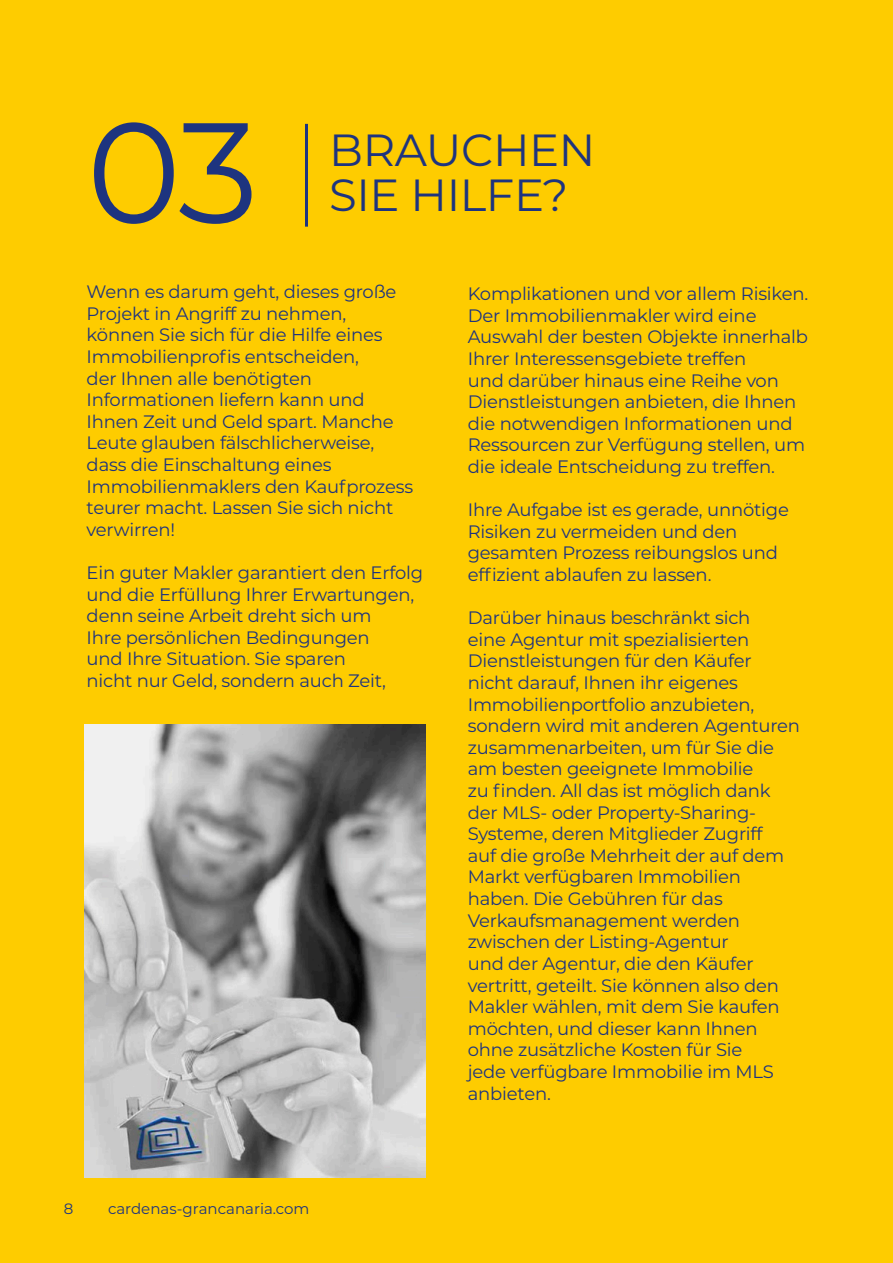
<style>
.page{position:relative;width:893px;height:1263px;background:#fecc00}
.page>*{position:absolute;margin:0;border:0;box-sizing:border-box;transform-origin:0 0}
.t1{font:142.5px "Montserrat";color:#1e347f}
.t2{font:45px "Montserrat";letter-spacing:-.01em;color:#1e347f}
.t3{font:18px/21.6px "Montserrat";letter-spacing:-.01em;color:#1e347f}
.t4{font:15px "Montserrat";color:#1e347f}
</style>
<div class="page">
<hr style="left:305px;top:124px;width:3px;height:103px;background:#1e347f">
<img style="left:85px;top:724px;width:340px;height:454px">
<p class="t1" style="left:87px;top:74px;width:173px">03</p>
<p class="t2" style="left:329px;top:119px;width:268px">BRAUCHEN</p>
<p class="t2" style="left:329px;top:164px;width:241px">SIE HILFE?</p>
<p class="t3" style="left:87px;top:280px;width:328px">Wenn es darum geht, dieses große<br>Projekt in Angriff zu nehmen, können Sie sich für die Hilfe eines<br>Immobilienprofis entscheiden,<br>der Ihnen alle benötigten<br>Informationen liefern kann und<br>Ihnen Zeit und Geld spart. Manche<br>Leute glauben fälschlicherweise, dass die Einschaltung eines<br>Immobilienmaklers den Kaufprozess teurer macht. Lassen Sie sich nicht verwirren!</p>
<p class="t3" style="left:87px;top:561px;width:338px">Ein guter Makler garantiert den Erfolg und die Erfüllung Ihrer Erwartungen, denn seine Arbeit dreht sich um<br>Ihre persönlichen Bedingungen<br>und Ihre Situation. Sie sparen<br>nicht nur Geld, sondern auch Zeit,</p>
<p class="t4" style="left:64px;top:1198px;width:11px">8</p>
<p class="t4" style="left:108px;top:1198px;width:203px">cardenas-grancanaria.com</p>
<p class="t3" style="left:468px;top:282px;width:342px">Komplikationen und vor allem Risiken.<br>Der Immobilienmakler wird eine Auswahl der besten Objekte innerhalb Ihrer Interessensgebiete treffen<br>und darüber hinaus eine Reihe von Dienstleistungen anbieten, die Ihnen die notwendigen Informationen und Ressourcen zur Verfügung stellen, um die ideale Entscheidung zu treffen.</p>
<p class="t3" style="left:468px;top:498px;width:323px">Ihre Aufgabe ist es gerade, unnötige<br>Risiken zu vermeiden und den gesamten Prozess reibungslos und effizient ablaufen zu lassen.</p>
<p class="t3" style="left:468px;top:606px;width:334px">Darüber hinaus beschränkt sich<br>eine Agentur mit spezialisierten<br>Dienstleistungen für den Käufer nicht darauf, Ihnen ihr eigenes<br>Immobilienportfolio anzubieten, sondern wird mit anderen Agenturen zusammenarbeiten, um für Sie die am besten geeignete Immobilie<br>zu finden. All das ist möglich dank der MLS- oder Property-Sharing-<br>Systeme, deren Mitglieder Zugriff<br>auf die große Mehrheit der auf dem<br>Markt verfügbaren Immobilien haben. Die Gebühren für das<br>Verkaufsmanagement werden zwischen der Listing-Agentur<br>und der Agentur, die den Käufer vertritt, geteilt. Sie können also den<br>Makler wählen, mit dem Sie kaufen möchten, und dieser kann Ihnen ohne zusätzliche Kosten für Sie<br>jede verfügbare Immobilie im MLS anbieten.</p>
</div>
